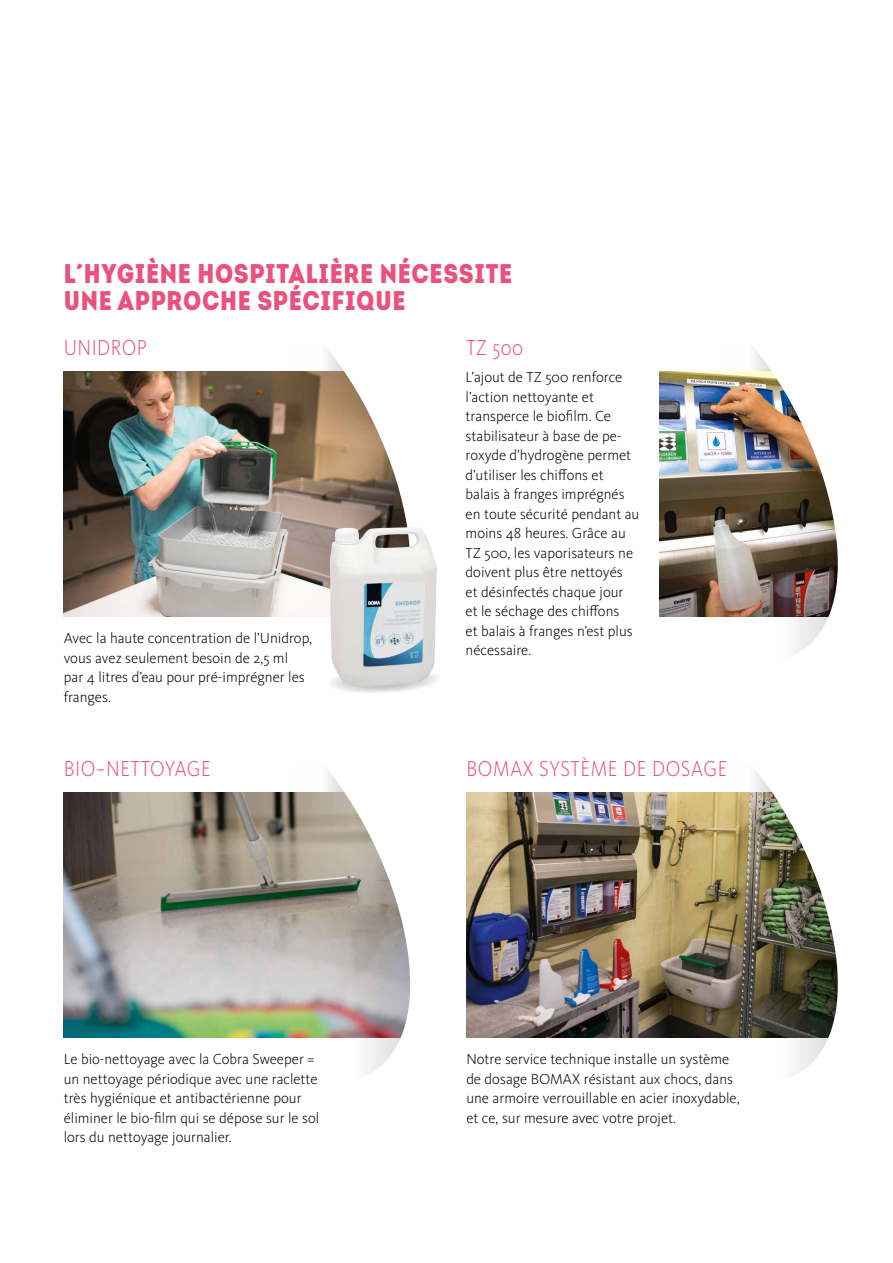
<style>
.page{position:relative;width:893px;height:1263px;background:#fff}
.page>*{position:absolute;margin:0;border:0;box-sizing:border-box;transform-origin:0 0}
.t1{font:27px/27px "Intro Cond Black Free";letter-spacing:.025em;color:#ea527d}
.t2{font:300 22.35px "Kievit Pro";letter-spacing:.025em;color:#ea527d;scale:.87 1}
.t3{font:300 15px/19.5px "Kievit Pro";color:#000}
</style>
<div class="page">
<img style="left:64px;top:371px;width:260px;height:245px">
<img style="left:659px;top:371px;width:93px;height:246px">
<img style="left:64px;top:792px;width:260px;height:245px">
<svg style="left:324px;top:770px;width:87px;height:304px"></svg>
<img style="left:466px;top:792px;width:286px;height:245px">
<img style="left:752px;top:770px;width:86px;height:304px">
<img style="left:752px;top:349px;width:86px;height:305px">
<svg style="left:324px;top:349px;width:113px;height:344px"></svg>
<img style="left:352px;top:527px;width:61px;height:13px">
<h1 class="t1" style="left:64px;top:260px;width:450px">L´HYGIÈNE HOSPITALIÈRE NÉCESSITE<br>UNE APPROCHE SPÉCIFIQUE</h1>
<h2 class="t2" style="left:64px;top:334px;width:97px">UNIDROP</h2>
<h2 class="t2" style="left:466px;top:334px;width:67px">TZ 500</h2>
<p class="t3" style="left:64px;top:628px;width:250px">Avec la haute concentration de l’Unidrop, vous avez seulement besoin de 2,5 ml<br>par 4 litres d’eau pour pré-imprégner les franges.</p>
<h2 class="t2" style="left:64px;top:755px;width:170px">BIO−NETTOYAGE</h2>
<p class="t3" style="left:64px;top:1049px;width:257px">Le bio-nettoyage avec la Cobra Sweeper = un nettoyage périodique avec une raclette très hygiénique et antibactérienne pour éliminer le bio-film qui se dépose sur le sol lors du nettoyage journalier.</p>
<p class="t3" style="left:466px;top:367px;width:175px">L’ajout de TZ 500 renforce l’action nettoyante et transperce le biofilm. Ce stabilisateur à base de pe&shy;roxyde d’hydrogène permet d’utiliser les chiffons et balais à franges imprégnés en toute sécurité pendant au moins 48 heures. Grâce au<br>TZ 500, les vaporisateurs ne doivent plus être nettoyés<br>et désinfectés chaque jour<br>et le séchage des chiffons<br>et balais à franges n’est plus nécessaire.</p>
<h2 class="t2" style="left:466px;top:755px;width:301px">BOMAX SYSTÈME DE DOSAGE</h2>
<p class="t3" style="left:466px;top:1049px;width:275px">Notre service technique installe un système de dosage BOMAX résistant aux chocs, dans une armoire verrouillable en acier inoxydable, et ce, sur mesure avec votre projet.</p>
</div>
